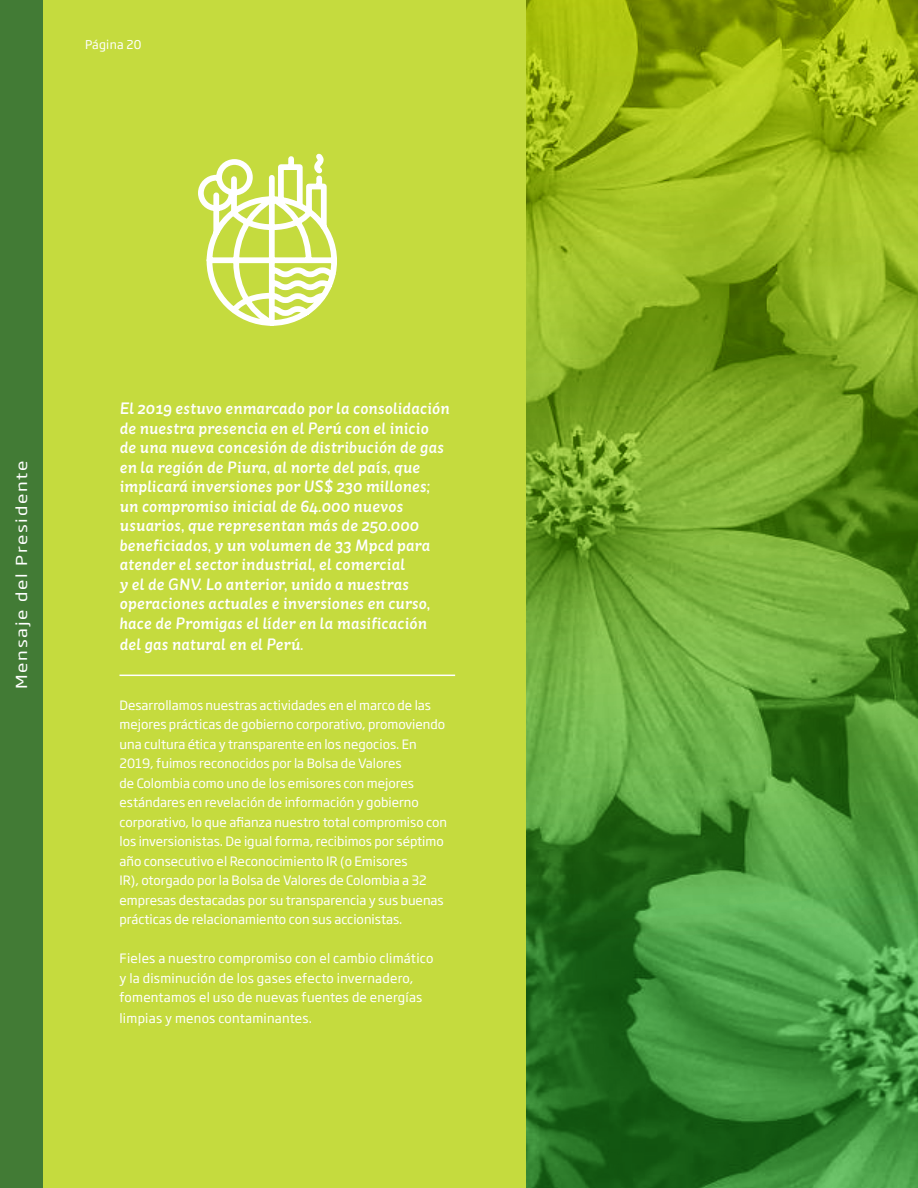
<style>
.page{position:relative;width:918px;height:1188px;background:#fff}
.page>*{position:absolute;margin:0;border:0;box-sizing:border-box;transform-origin:0 0}
.t1{font:italic 500 16.5px/19.5px "St Ryde";letter-spacing:.01em;color:#fff}
.t2{font:15px "Soho Gothic Pro";letter-spacing:.1em;color:#fff;scale:1.2 1}
.t3{font:12.75px/19.5px "Soho Gothic Pro";color:#fff}
.t4{font:12.75px/19.5px "Soho Gothic Pro";letter-spacing:.02em;color:#fff}
.t5{font:12px "Soho Gothic Pro";letter-spacing:.025em;color:#fff}
</style>
<div class="page">
<div style="left:0;top:0;width:43px;height:1188px;background:#427b35"></div>
<div style="left:43px;top:0;width:484px;height:1188px;background:#c5db3e"></div>
<svg style="left:198px;top:153px;width:139px;height:173px"></svg>
<hr style="left:119px;top:675px;width:336px;height:1px;background:#fff">
<svg style="left:527px;top:0;width:391px;height:1188px;background:#689e2b"></svg>
<p class="t5" style="left:85px;top:35px;width:58px">Página 20</p>
<p class="t2" style="left:10px;top:689px;width:192px;rotate:-90deg">Mensaje del Presidente</p>
<p class="t1" style="left:119px;top:399px;width:332px">El 2019 estuvo enmarcado por la consolidación de nuestra presencia en el Perú con el inicio<br>de una nueva concesión de distribución de gas en la región de Piura, al norte del país, que implicará inversiones por US$ 230 millones; un compromiso inicial de 64.000 nuevos usuarios, que representan más de 250.000 beneficiados, y un volumen de 33 Mpcd para atender el sector industrial, el comercial<br>y el de GNV. Lo anterior, unido a nuestras operaciones actuales e inversiones en curso, hace de Promigas el líder en la masificación</p>
<p class="t1" style="left:119px;top:634px;width:185px">del gas natural en el Perú.</p>
<p class="t3" style="left:119px;top:695px;width:329px">Desarrollamos nuestras actividades en el marco de las mejores prácticas de gobierno corporativo, promoviendo una cultura ética y transparente en los negocios. En 2019, fuimos reconocidos por la Bolsa de Valores<br>de Colombia como uno de los emisores con mejores estándares en revelación de información y gobierno corporativo, lo que afianza nuestro total compromiso con los inversionistas. De igual forma, recibimos por séptimo año consecutivo el Reconocimiento IR (o Emisores<br>IR), otorgado por la Bolsa de Valores de Colombia a 32 empresas destacadas por su transparencia y sus buenas prácticas de relacionamiento con sus accionistas.</p>
<p class="t4" style="left:119px;top:948px;width:315px">Fieles a nuestro compromiso con el cambio climático y la disminución de los gases efecto invernadero, fomentamos el uso de nuevas fuentes de energías</p>
<p class="t4" style="left:119px;top:1008px;width:194px">limpias y menos contaminantes.</p>
</div>
